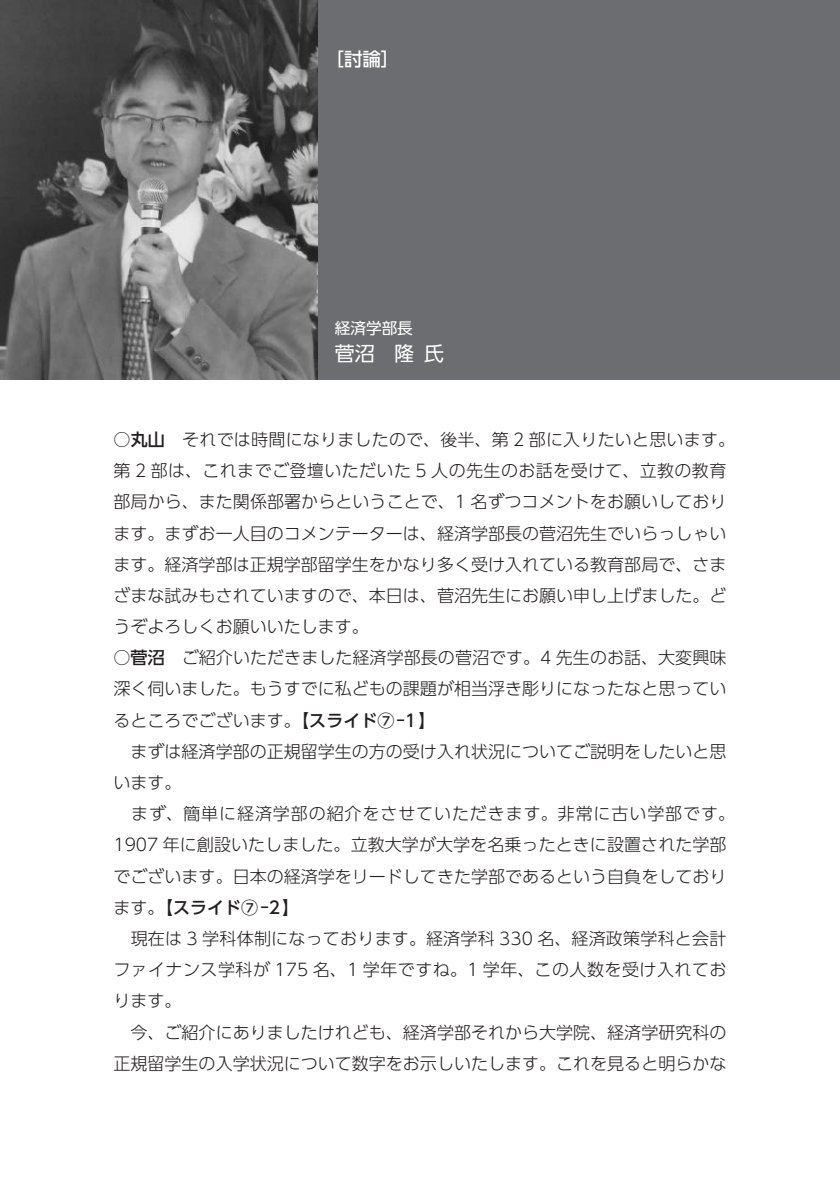
<style>
.page{position:relative;width:840px;height:1191px;background:#fff}
.page>*{position:absolute;margin:0;border:0;box-sizing:border-box;transform-origin:0 0}
.t1{font:19.8px "UD Shin Go Pro";color:#fff}
.t2{font:500 18.4px "UD Shin Go Pro";color:#fff}
.t3{font:300 17px/31.2px "UD Shin Go Pro";color:#231f20}
.t4{font:15.6px "UD Shin Go Pro";color:#fff}
.s1{font-weight:500}
</style>
<div class="page">
<div style="left:317px;top:0;width:522px;height:380px;background:#6c6d70"></div>
<img style="left:0;top:0;width:317px;height:380px">
<p class="t2" style="left:325px;top:44px;width:75px">［討論］</p>
<p class="t4" style="left:334px;top:315px;width:79px">経済学部長</p>
<p class="t1" style="left:334px;top:337px;width:111px">菅沼　隆 氏</p>
<p class="t3" style="left:113px;top:423px;width:622px">○<span class="s1">丸山</span>　それでは時間になりましたので、後半、第 2 部に入りたいと思います。第 2 部は、これまでご登壇いただいた 5 人の先生のお話を受けて、立教の教育部局から、また関係部署からということで、1 名ずつコメントをお願いしております。まずお一人目のコメンテーターは、経済学部長の菅沼先生でいらっしゃいます。経済学部は正規学部留学生をかなり多く受け入れている教育部局で、さまざまな試みもされていますので、本日は、菅沼先生にお願い申し上げました。どうぞよろしくお願いいたします。</p>
<p class="t3" style="left:113px;top:641px;width:622px">○<span class="s1">菅沼</span>　ご紹介いただきました経済学部長の菅沼です。4 先生のお話、大変興味深く伺いました。もうすでに私どもの課題が相当浮き彫りになったなと思っているところでございます。<span class="s1">【スライド⑦-1】<br></span>　まずは経済学部の正規留学生の方の受け入れ状況についてご説明をしたいと思います。<br>　まず、簡単に経済学部の紹介をさせていただきます。非常に古い学部です。1907 年に創設いたしました。立教大学が大学を名乗ったときに設置された学部でございます。日本の経済学をリードしてきた学部であるという自負をしております。<span class="s1">【スライド⑦-2】<br></span>　現在は 3 学科体制になっております。経済学科 330 名、経済政策学科と会計ファイナンス学科が 175 名、1 学年ですね。1 学年、この人数を受け入れております。<br>　今、ご紹介にありましたけれども、経済学部それから大学院、経済学研究科の正規留学生の入学状況について数字をお示しいたします。これを見ると明らかな</p>
</div>
